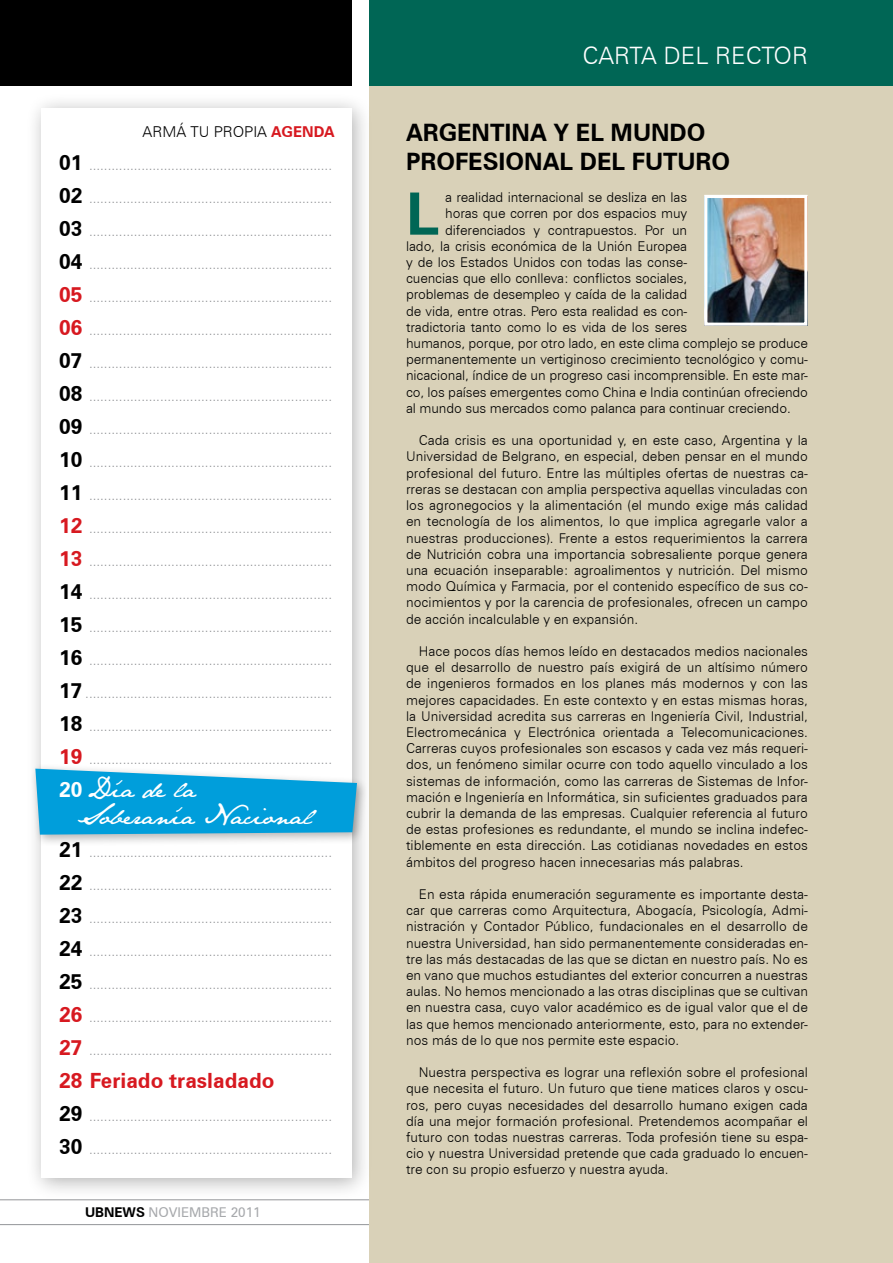
<style>
.page{position:relative;width:893px;height:1263px;background:#fff}
.page>*{position:absolute;margin:0;border:0;box-sizing:border-box;transform-origin:0 0}
.t1{font:700 58.5px "Zurich BT";color:#065}
.t2{font:700 24px/28.8px "Zurich BT";color:#000}
.t3{font:24px/27px "Jane Austen";letter-spacing:-.01em;color:#fff}
.t4{font:300 24px "Zurich BT";color:#fff}
.t5{font:700 21px "Zurich BT";color:#d71920}
.t6{font:300 15px "Zurich BT";color:#000}
.t7{font:300 13.5px/16.2px "Zurich BT";letter-spacing:-.01em;color:#000;text-align:justify}
.t8{font:300 13.5px "Zurich BT";color:#939598}
.t9{font:13.5px "Zurich BT";color:#a7a9ac}
.s1{font-weight:700;color:#d71920}
.s2{font-weight:700;font-size:21px;color:#000}
.s3{font-weight:700;font-size:21px;color:#d71920}
.s4{font-family:"Zurich BT";font-weight:700;font-size:21px}
.s5{font-weight:700;color:#000}
</style>
<div class="page">
<hr style="left:0;top:1199px;width:809px;height:1px;background:#939598">
<hr style="left:0;top:1224px;width:809px;height:1px;background:#939598">
<div style="left:370px;top:0;width:523px;height:1263px;background:#d9d1b8"></div>
<div style="left:0;top:0;width:351px;height:85px;background:#000"></div>
<div style="left:370px;top:0;width:523px;height:85px;background:#065"></div>
<img style="left:708px;top:199px;width:95px;height:123px">
<div style="left:704px;top:195px;width:103px;height:131px;border:3px solid #fff"></div>
<div style="left:24px;top:92px;width:348px;height:1107px;background:#000;opacity:.3"></div>
<div style="left:41px;top:108px;width:311px;height:1070px;background:#fff"></div>
<div style="left:29px;top:762px;width:339px;height:84px;background:#000;opacity:.3"></div>
<svg style="left:35px;top:769px;width:322px;height:66px;background:#21a8dd"></svg>
<p class="t6" style="left:143px;top:123px;width:193px">ARMÁ TU PROPIA <span class="s1">AGENDA</span></p>
<p class="t8" style="left:59px;top:157px;width:274px"><span class="s2">01</span> .................................................................</p>
<p class="t8" style="left:59px;top:190px;width:274px"><span class="s2">02</span> .................................................................</p>
<p class="t8" style="left:59px;top:223px;width:274px"><span class="s2">03</span> .................................................................</p>
<p class="t8" style="left:59px;top:256px;width:274px"><span class="s2">04</span> .................................................................</p>
<p class="t8" style="left:59px;top:289px;width:274px"><span class="s3">05</span> .................................................................</p>
<p class="t8" style="left:59px;top:322px;width:274px"><span class="s3">06</span> .................................................................</p>
<p class="t8" style="left:59px;top:355px;width:274px"><span class="s2">07</span> .................................................................</p>
<p class="t8" style="left:59px;top:388px;width:274px"><span class="s2">08</span> .................................................................</p>
<p class="t8" style="left:59px;top:421px;width:274px"><span class="s2">09</span> .................................................................</p>
<p class="t8" style="left:59px;top:454px;width:274px"><span class="s2">10</span> .................................................................</p>
<p class="t8" style="left:59px;top:487px;width:274px"><span class="s2">11</span> .................................................................</p>
<p class="t8" style="left:59px;top:520px;width:274px"><span class="s3">12</span> .................................................................</p>
<p class="t8" style="left:59px;top:553px;width:274px"><span class="s3">13</span> .................................................................</p>
<p class="t8" style="left:59px;top:586px;width:274px"><span class="s2">14</span> .................................................................</p>
<p class="t8" style="left:59px;top:619px;width:274px"><span class="s2">15</span> .................................................................</p>
<p class="t8" style="left:59px;top:652px;width:274px"><span class="s2">16</span> .................................................................</p>
<p class="t8" style="left:59px;top:685px;width:274px"><span class="s2">17</span> ..................................................................</p>
<p class="t8" style="left:59px;top:718px;width:274px"><span class="s2">18</span> .................................................................</p>
<p class="t8" style="left:59px;top:751px;width:274px"><span class="s3">19</span> .................................................................</p>
<h2 class="t3" style="left:77px;top:776px;width:237px;text-indent:-18px"><span class="s4">20</span> Día de la<br>Soberanía Nacional</h2>
<p class="t8" style="left:59px;top:844px;width:274px"><span class="s2">21</span> .................................................................</p>
<p class="t8" style="left:59px;top:877px;width:274px"><span class="s2">22</span> .................................................................</p>
<p class="t8" style="left:59px;top:910px;width:274px"><span class="s2">23</span> .................................................................</p>
<p class="t8" style="left:59px;top:943px;width:274px"><span class="s2">24</span> .................................................................</p>
<p class="t8" style="left:59px;top:976px;width:274px"><span class="s2">25</span> .................................................................</p>
<p class="t8" style="left:59px;top:1009px;width:274px"><span class="s3">26</span> .................................................................</p>
<p class="t8" style="left:59px;top:1042px;width:274px"><span class="s3">27</span> .................................................................</p>
<h3 class="t5" style="left:59px;top:1068px;width:217px">28 FERIADO TRASLADADO</h3>
<p class="t8" style="left:59px;top:1108px;width:274px"><span class="s2">29</span> .................................................................</p>
<p class="t8" style="left:59px;top:1141px;width:274px"><span class="s2">30</span> .................................................................</p>
<p class="t9" style="left:85px;top:1204px;width:177px"><span class="s5">UBNEWS</span> NOVIEMBRE 2011</p>
<h2 class="t4" style="left:582px;top:41px;width:227px">CARTA DEL RECTOR</h2>
<h2 class="t2" style="left:406px;top:118px;width:245px">ARGENTINA Y EL MUND</h2>
<h2 class="t2" style="left:406px;top:118px;width:326px;text-indent:281px">O<br>PROFESIONAL DEL FUTU RO</h2>
<h1 class="t1" style="left:406px;top:178px;width:29px">L</h1>
<p class="t7" style="left:445px;top:189px;width:244px">a realidad internacional se desliza en las</p>
<p class="t7" style="left:445px;top:205px;width:243px">horas que corren por dos espacios muy</p>
<p class="t7" style="left:445px;top:222px;width:243px">diferenciados y contrapuestos. Por un</p>
<p class="t7" style="left:406px;top:238px;width:283px">lado, la crisis económica de la Unión Europea</p>
<p class="t7" style="left:406px;top:254px;width:283px">y de los Estados Unidos con todas las conse-</p>
<p class="t7" style="left:406px;top:270px;width:283px">cuencias que ello conlleva: conflictos sociales,</p>
<p class="t7" style="left:406px;top:286px;width:283px">problemas de desempleo y caída de la calidad</p>
<p class="t7" style="left:406px;top:303px;width:283px">de vida, entre otras. Pero esta realidad es con-</p>
<p class="t7" style="left:406px;top:319px;width:283px">tradictoria tanto como lo es vida de los seres</p>
<p class="t7" style="left:406px;top:335px;width:403px">humanos, porque, por otro lado, en este clima complejo se produce</p>
<p class="t7" style="left:406px;top:351px;width:403px">permanentemente un vertiginoso crecimiento tecnológico y comu-</p>
<p class="t7" style="left:406px;top:367px;width:403px">nicacional, índice de un progreso casi incomprensible. En este mar-</p>
<p class="t7" style="left:406px;top:384px;width:403px">co, los países emergentes como China e India continúan ofreciendo</p>
<p class="t7" style="left:406px;top:400px;width:386px">al mundo sus mercados como palanca para continuar creciendo.</p>
<p class="t7" style="left:406px;top:432px;width:403px;text-indent:13px">Cada crisis es una oportunidad y, en este caso, Argentina y la Universidad de Belgrano, en especial, deben pensar en el mundo profesional del futuro. Entre las múltiples ofertas de nuestras ca&shy;rreras se destacan con amplia perspectiva aquellas vinculadas con los agronegocios y la alimentación (el mundo exige más calidad en tecnología de los alimentos, lo que implica agregarle valor a nuestras producciones). Frente a estos requerimientos la carrera de Nutrición cobra una importancia sobresaliente porque genera una ecuación inseparable: agroalimentos y nutrición. Del mismo modo Química y Farmacia, por el contenido específico de sus co&shy;nocimientos y por la carencia de profesionales, ofrecen un campo de acción incalculable y en expansión.</p>
<p class="t7" style="left:406px;top:643px;width:403px;text-indent:13px">Hace pocos días hemos leído en destacados medios nacionales que el desarrollo de nuestro país exigirá de un altísimo número de ingenieros formados en los planes más modernos y con las mejores capacidades. En este contexto y en estas mismas horas, la Universidad acredita sus carreras en Ingeniería Civil, Industrial, Electromecánica y Electrónica orientada a Telecomunicaciones.<br>Carreras cuyos profesionales son escasos y cada vez más requeri&shy;dos, un fenómeno similar ocurre con todo aquello vinculado a los sistemas de información, como las carreras de Sistemas de Infor&shy;mación e Ingeniería en Informática, sin suficientes graduados para cubrir la demanda de las empresas. Cualquier referencia al futuro de estas profesiones es redundante, el mundo se inclina indefec&shy;tiblemente en esta dirección. Las cotidianas novedades en estos ámbitos del progreso hacen innecesarias más palabras.</p>
<p class="t7" style="left:406px;top:886px;width:403px;text-indent:13px">En esta rápida enumeración seguramente es importante desta&shy;car que carreras como Arquitectura, Abogacía, Psicología, Admi&shy;nistración y Contador Público, fundacionales en el desarrollo de nuestra Universidad, han sido permanentemente consideradas en&shy;tre las más destacadas de las que se dictan en nuestro país. No es en vano que muchos estudiantes del exterior concurren a nuestras aulas. No hemos mencionado a las otras disciplinas que se cultivan en nuestra casa, cuyo valor académico es de igual valor que el de las que hemos mencionado anteriormente, esto, para no extender&shy;nos más de lo que nos permite este espacio.</p>
<p class="t7" style="left:406px;top:1064px;width:403px;text-indent:13px">Nuestra perspectiva es lograr una reflexión sobre el profesional que necesita el futuro. Un futuro que tiene matices claros y oscu&shy;ros, pero cuyas necesidades del desarrollo humano exigen cada día una mejor formación profesional. Pretendemos acompañar el futuro con todas nuestras carreras. Toda profesión tiene su espa&shy;cio y nuestra Universidad pretende que cada graduado lo encuen&shy;tre con su propio esfuerzo y nuestra ayuda.</p>
</div>
